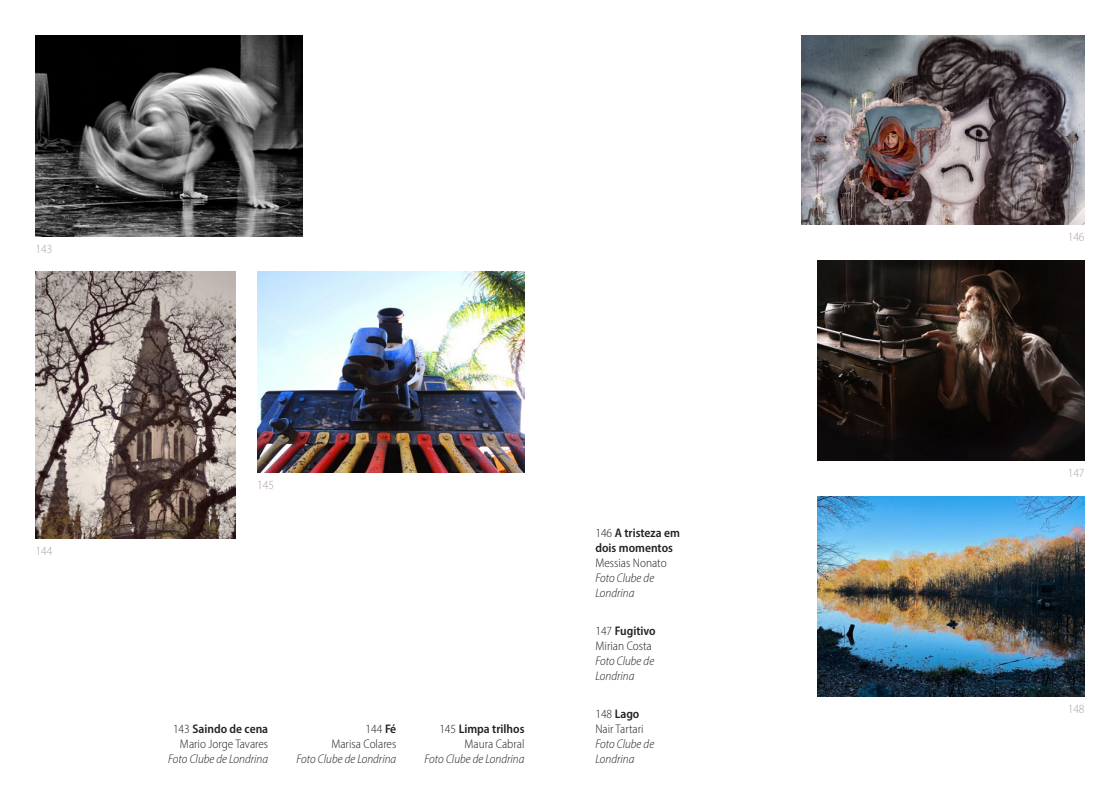
<style>
.page{position:relative;width:1120px;height:798px;background:#fff}
.page>*{position:absolute;margin:0;border:0;box-sizing:border-box;transform-origin:0 0}
.t1{font:300 semi-condensed 12.5px/15px "Myriad Pro";color:#252021;text-align:right}
.t2{font:italic 300 semi-condensed 12.5px/15px "Myriad Pro";color:#252021}
.t3{font:600 semi-condensed 12.5px/15px "Myriad Pro";color:#252021}
.t4{font:300 semi-condensed 12.5px "Myriad Pro";color:#b1a2a3}
.s1{font-weight:600}
.s2{font-weight:300}
</style>
<div class="page">
<img style="left:35px;top:35px;width:268px;height:201px">
<img style="left:35px;top:271px;width:201px;height:267px">
<img style="left:257px;top:271px;width:267px;height:201px">
<img style="left:801px;top:35px;width:283px;height:190px">
<img style="left:817px;top:260px;width:267px;height:200px">
<img style="left:817px;top:496px;width:267px;height:200px">
<p class="t4" style="left:35px;top:241px;width:18px">143</p>
<p class="t4" style="left:35px;top:543px;width:18px">144</p>
<p class="t4" style="left:257px;top:476px;width:18px">145</p>
<p class="t1" style="left:173px;top:720px;width:97px;text-align:center">143 <span class="s1">Saindo de cena<br></span>Mario Jorge Tavares</p>
<p class="t2" style="left:168px;top:750px;width:101px">Foto Clube de Londrina</p>
<p class="t1" style="left:331px;top:720px;width:66px">144 <span class="s1">Fé<br></span>Marisa Colares</p>
<p class="t2" style="left:297px;top:750px;width:101px">Foto Clube de Londrina</p>
<p class="t1" style="left:439px;top:720px;width:87px">145 <span class="s1">Limpa trilhos<br></span>Maura Cabral</p>
<p class="t2" style="left:425px;top:750px;width:101px">Foto Clube de Londrina</p>
<p class="t3" style="left:595px;top:525px;width:86px"><span class="s2">146</span> A tristeza em dois momentos</p>
<p class="t1" style="left:595px;top:555px;width:73px">Messias Nonato</p>
<p class="t2" style="left:595px;top:570px;width:60px">Foto Clube de<br>Londrina</p>
<p class="t1" style="left:595px;top:623px;width:62px;text-align:left">147 <span class="s1">Fugitivo<br></span>Mirian Costa</p>
<p class="t2" style="left:595px;top:653px;width:60px">Foto Clube de<br>Londrina</p>
<p class="t1" style="left:595px;top:705px;width:50px;text-align:left">148 <span class="s1">Lago<br></span>Nair Tartari</p>
<p class="t2" style="left:595px;top:735px;width:60px">Foto Clube de<br>Londrina</p>
<p class="t4" style="left:1067px;top:229px;width:18px">146</p>
<p class="t4" style="left:1067px;top:465px;width:18px">147</p>
<p class="t4" style="left:1067px;top:701px;width:18px">148</p>
</div>
